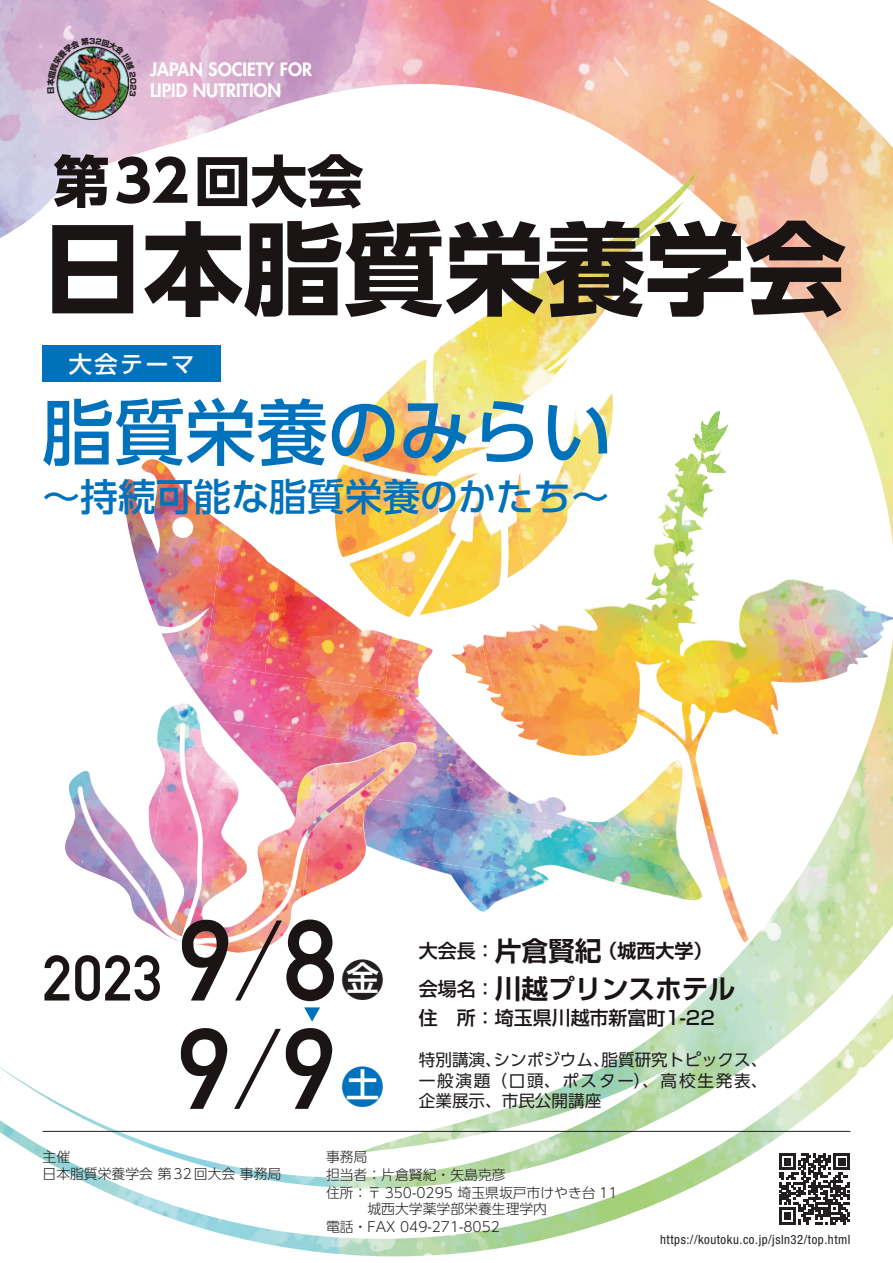
<style>
.page{position:relative;width:893px;height:1263px;background:#fff}
.page>*{position:absolute;margin:0;border:0;box-sizing:border-box;transform-origin:0 0}
.t1{font:700 100.5px "UD Shin Go Pro";color:#1a1415}
.t2{font:500 71.25px "UD Shin Go Pro";color:#0072bc}
.t3{font:700 56.4px "UD Shin Go Pro";color:#1a1415}
.t4{font:500 42.9px "UD Shin Go Pro";color:#0072bc}
.t5{font:500 42.9px "UD Shin Go Pro";color:#231f20}
.t6{font:500 37.8px "UD Shin Go Pro";color:#0072bc}
.t7{font:700 26.7px "Shin Go Pro De";color:#1a1415}
.t8{font:500 23.25px "UD Shin Go Pro";letter-spacing:.1em;color:#fff}
.t9{font:500 19.05px/29.5px "Shin Go Pro";color:#1a1415}
.t10{font:700 19.05px "Shin Go Pro De";color:#1a1415}
.t11{font:800 18px/21.3px "Futura";color:#fff}
.t12{font:16.65px/20.2px "UD Shin Go Pro";letter-spacing:.055em;color:#231f20}
.t13{font:16.65px "UD Shin Go Pro";color:#231f20}
.t14{font:300 13.8px/17.9px "UD Shin Go Pro";color:#231f20}
.t15{font:condensed 12.75px "Helvetica Neue";letter-spacing:.04em;color:#231f20}
</style>
<div class="page">
<img style="left:319px;top:1121px;width:255px;height:135px">
<img style="left:41px;top:1120px;width:289px;height:132px">
<img style="left:572px;top:1043px;width:88px;height:189px">
<img style="left:0;top:1067px;width:49px;height:91px">
<img style="left:660px;top:952px;width:91px;height:250px">
<img style="left:48px;top:1097px;width:46px;height:24px">
<img style="left:750px;top:798px;width:101px;height:357px">
<img style="left:463px;top:1084px;width:131px;height:56px">
<img style="left:844px;top:759px;width:49px;height:327px">
<img style="left:569px;top:1071px;width:28px;height:17px">
<img style="left:643px;top:1005px;width:46px;height:44px">
<img style="left:742px;top:891px;width:48px;height:66px">
<img style="left:861px;top:680px;width:32px;height:84px">
<img style="left:871px;top:448px;width:22px;height:97px">
<img style="left:827px;top:129px;width:66px;height:319px">
<img style="left:792px;top:80px;width:69px;height:270px">
<img style="left:0;top:0;width:54px;height:238px">
<img style="left:757px;top:51px;width:67px;height:247px">
<img style="left:54px;top:0;width:46px;height:197px">
<img style="left:697px;top:2px;width:90px;height:253px">
<img style="left:100px;top:0;width:132px;height:168px">
<img style="left:608px;top:0;width:103px;height:185px">
<img style="left:232px;top:0;width:87px;height:123px">
<img style="left:319px;top:0;width:308px;height:133px">
<img style="left:858px;top:114px;width:18px;height:16px">
<img style="left:123px;top:459px;width:101px;height:201px">
<img style="left:174px;top:660px;width:263px;height:61px">
<img style="left:205px;top:524px;width:74px;height:149px">
<img style="left:217px;top:721px;width:284px;height:64px">
<img style="left:265px;top:570px;width:126px;height:119px">
<img style="left:417px;top:785px;width:220px;height:104px">
<img style="left:417px;top:845px;width:132px;height:67px">
<img style="left:385px;top:636px;width:48px;height:58px">
<svg style="left:359px;top:565px;width:46px;height:50px"></svg>
<svg style="left:611px;top:170px;width:86px;height:69px"></svg>
<img style="left:362px;top:321px;width:122px;height:222px">
<img style="left:333px;top:419px;width:56px;height:173px">
<img style="left:484px;top:270px;width:98px;height:298px">
<img style="left:546px;top:239px;width:72px;height:254px">
<svg style="left:476px;top:316px;width:9px;height:6px"></svg>
<img style="left:611px;top:232px;width:35px;height:53px">
<img style="left:167px;top:742px;width:137px;height:177px">
<img style="left:65px;top:747px;width:102px;height:172px">
<img style="left:303px;top:742px;width:114px;height:154px">
<img style="left:157px;top:703px;width:48px;height:44px">
<svg style="left:692px;top:412px;width:25px;height:61px"></svg>
<img style="left:637px;top:504px;width:112px;height:438px">
<img style="left:684px;top:569px;width:134px;height:166px">
<img style="left:482px;top:602px;width:184px;height:162px">
<img style="left:800px;top:591px;width:93px;height:89px">
<img style="left:451px;top:644px;width:45px;height:60px">
<img style="left:795px;top:579px;width:48px;height:22px">
<img style="left:666px;top:453px;width:48px;height:104px">
<img style="left:715px;top:451px;width:12px;height:22px">
<div style="left:43px;top:345px;width:178px;height:37px;background:#0072bc"></div>
<svg style="left:304px;top:1007px;width:16px;height:15px"></svg>
<svg style="left:181px;top:1028px;width:151px;height:81px"></svg>
<svg style="left:44px;top:919px;width:290px;height:82px"></svg>
<hr style="left:43px;top:1131px;width:807px;height:1px;background:#231f20">
<img style="left:56px;top:97px;width:73px;height:23px">
<div style="left:770px;top:1144px;width:89px;height:89px;background:#fff"></div>
<svg style="left:779px;top:1153px;width:71px;height:71px"></svg>
<img style="left:47px;top:37px;width:90px;height:60px">
<h3 class="t11" style="left:150px;top:58px;width:164px">JAPAN SOCIETY FOR<br>LIPID NUTRITION</h3>
<h3 class="t3" style="left:53px;top:135px;width:312px">第32回大会</h3>
<h1 class="t1" style="left:43px;top:187px;width:805px">日本脂質栄養学会</h1>
<h3 class="t8" style="left:69px;top:345px;width:127px">大会テーマ</h3>
<h2 class="t2" style="left:43px;top:374px;width:572px">脂質栄養のみらい</h2>
<h3 class="t6" style="left:43px;top:466px;width:568px">～持続可能な脂質栄養のかたち~</h3>
<p class="t14" style="left:43px;top:1148px;width:240px;line-height:17px">主催<br>日本脂質栄養学会第32回大会事務局</p>
<h3 class="t5" style="left:341px;top:944px;width:44px">金</h3>
<h3 class="t4" style="left:341px;top:1052px;width:44px">土</h3>
<h3 class="t9" style="left:419px;top:934px;width:77px">大会長：</h3>
<h3 class="t7" style="left:495px;top:929px;width:108px">片倉賢紀</h3>
<h3 class="t10" style="left:598px;top:935px;width:115px">（城西大学(</h3>
<h3 class="t7" style="left:495px;top:967px;width:242px">川越プリンスホテル</h3>
<h3 class="t9" style="left:419px;top:972px;width:297px">会場名：<br>住　所：埼玉県川越市新富町1-22</h3>
<p class="t13" style="left:601px;top:1047px;width:167px">脂質研究トピックス、</p>
<p class="t13" style="left:494px;top:1047px;width:118px">シンポジウム、</p>
<p class="t12" style="left:419px;top:1049px;width:350px">特別講演、<br>一般演題（口頭、ポスター）、高校生発表、企業展示、市民公開講座</p>
<p class="t14" style="left:326px;top:1147px;width:293px">事務局<br>担当者：片倉賢紀・矢島克彦<br>住所：〒 350-0295 埼玉県坂戸市けやき台 11</p>
<p class="t14" style="left:326px;top:1199px;width:223px">　　　城西大学薬学部栄養生理学内電話・FAX 049-271-8052</p>
<p class="t15" style="left:660px;top:1232px;width:192px">https://koutoku.co j p. /jsln32/top.html</p>
</div>
